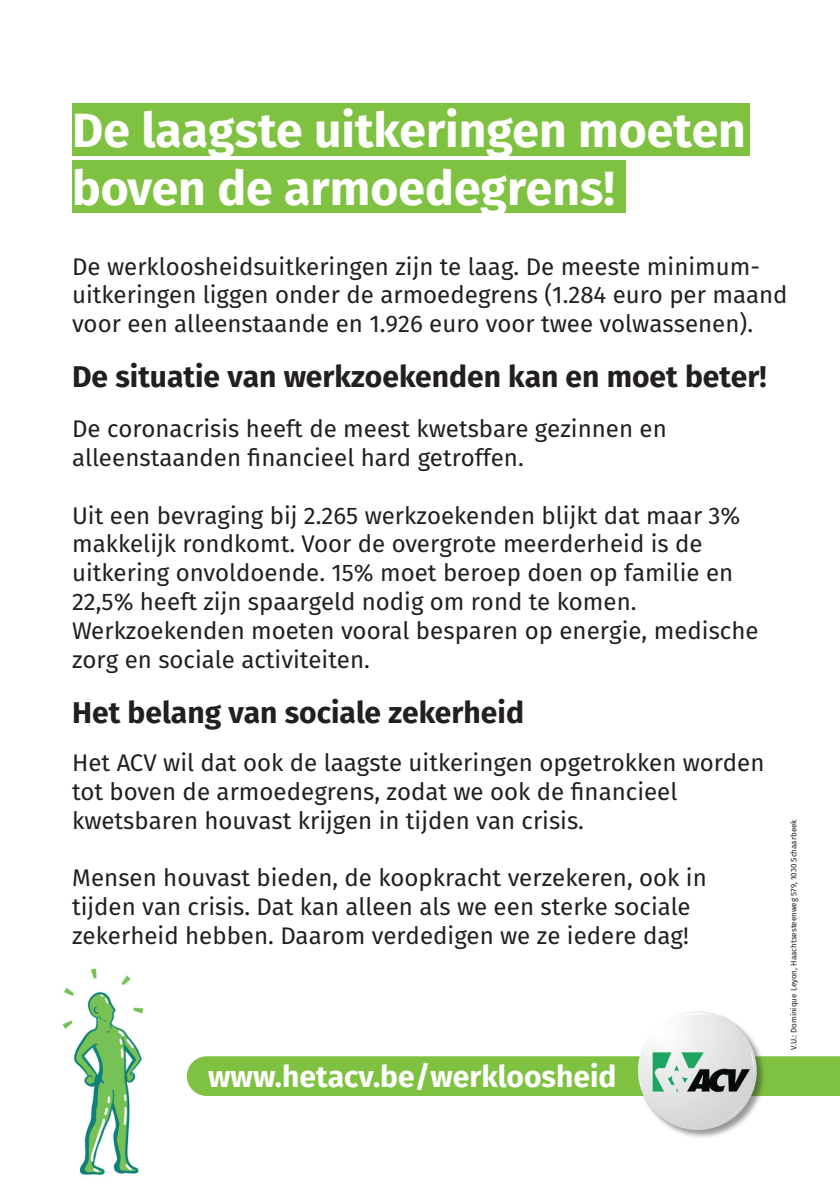
<style>
.page{position:relative;width:840px;height:1191px;background:#fff}
.page>*{position:absolute;margin:0;border:0;box-sizing:border-box;transform-origin:0 0}
.t1{font:700 48px/57.6px "Fira Sans";color:#fff}
.t2{font:700 30px "Fira Sans";color:#231f20}
.t3{font:700 30px "Fira Sans";color:#fff}
.t4{font:24px/28.8px "Fira Sans";color:#231f20}
.t5{font:8px "Fira Sans";color:#231f20}
</style>
<div class="page">
<img style="left:62px;top:968px;width:125px;height:207px">
<div style="left:187px;top:1056px;width:652px;height:40px;background:#7fc241"></div>
<img style="left:637px;top:1011px;width:130px;height:127px">
<div style="left:72px;top:103px;width:676px;height:53px;background:#7fc241"></div>
<div style="left:72px;top:160px;width:553px;height:53px;background:#7fc241"></div>
<h1 class="t1" style="left:72px;top:98px;width:675px">De laagste uitkeringen moeten boven de armoedegrens!</h1>
<p class="t4" style="left:72px;top:251px;width:716px">De werkloosheidsuitkeringen zijn te laag. De meeste minimum&shy;uitkeringen liggen onder de armoedegrens (1.284 euro per maand voor een alleenstaande en 1.926 euro voor twee volwassenen).</p>
<p class="t2" style="left:72px;top:352px;width:695px">De situatie van werkzoekenden kan en moet beter!</p>
<p class="t4" style="left:72px;top:414px;width:596px">De coronacrisis heeft de meest kwetsbare gezinnen en alleenstaanden financieel hard getroffen.</p>
<p class="t4" style="left:72px;top:500px;width:687px">Uit een bevraging bij 2.265 werkzoekenden blijkt dat maar 3% makkelijk rondkomt. Voor de overgrote meerderheid is de uitkering onvoldoende. 15% moet beroep doen op familie en 22,5% heeft zijn spaargeld nodig om rond te komen.<br>Werkzoekenden moeten vooral besparen op energie, medische zorg en sociale activiteiten.</p>
<p class="t2" style="left:72px;top:687px;width:453px">Het belang van sociale zekerheid</p>
<p class="t4" style="left:72px;top:747px;width:693px">Het ACV wil dat ook de laagste uitkeringen opgetrokken worden tot boven de armoedegrens, zodat we ook de financieel kwetsbaren houvast krijgen in tijden van crisis.</p>
<p class="t4" style="left:72px;top:863px;width:636px">Mensen houvast bieden, de koopkracht verzekeren, ook in tijden van crisis. Dat kan alleen als we een sterke sociale zekerheid hebben. Daarom verdedigen we ze iedere dag!</p>
<p class="t3" style="left:208px;top:1050px;width:410px">www.hetacv.be/werkloosheid</p>
<p class="t5" style="left:787px;top:1050px;width:232px;rotate:-90deg">V.U.: Dominique Leyon, Haachtsesteenweg 579, 1030 Schaarbeek</p>
</div>
